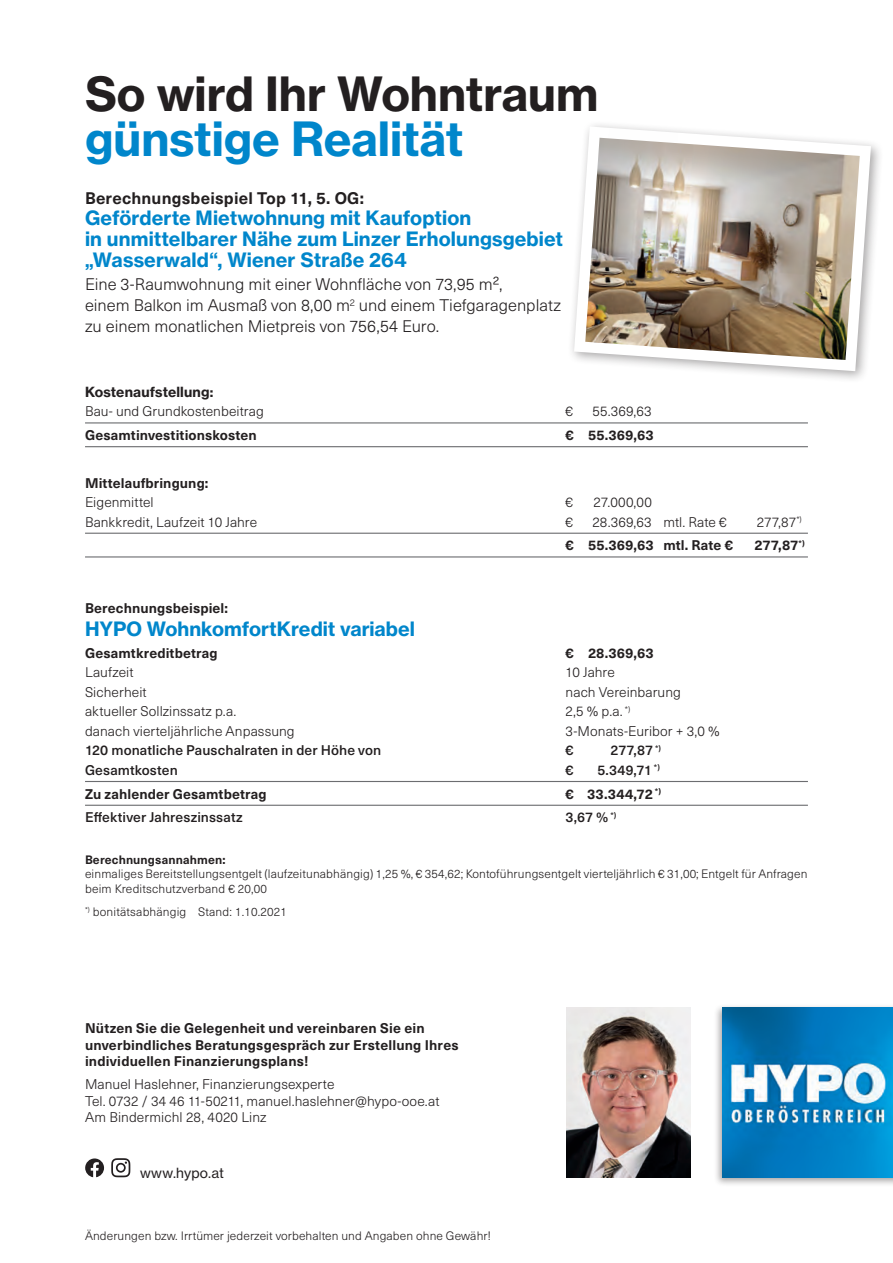
<style>
.page{position:relative;width:893px;height:1263px;background:#fff}
.page>*{position:absolute;margin:0;border:0;box-sizing:border-box;transform-origin:0 0}
.t1{font:46.5px "N Haas Grotesk TX Pro 75 Bd";letter-spacing:-.005em;color:#231f20}
.t2{font:46.5px "N Haas Grotesk TX Pro 75 Bd";letter-spacing:-.005em;color:#0086cb}
.t3{font:19.5px/21px "N Haas Grotesk TX Pro 75 Bd";letter-spacing:.005em;color:#0086cb}
.t4{font:300 16.5px/21px "Neue Haas Unica W1 G";color:#231f20}
.t5{font:700 16.5px "Neue Haas Unica W1 G";letter-spacing:.01em;color:#231f20}
.t6{font:300 13.8px/16.5px "Neue Haas Unica W1 G";letter-spacing:.005em;color:#231f20}
.t7{font:700 13.8px/16.5px "Neue Haas Unica W1 G";letter-spacing:.01em;color:#231f20}
.t8{font:500 13.8px "Neue Haas Unica W1 G";letter-spacing:.005em;color:#231f20}
.t9{font:13.8px "N Haas Grotesk TX Pro 75 Bd";letter-spacing:.01em;color:#231f20}
.t10{font:13.8px "N Haas Grotesk TX Pro 55 Rg";letter-spacing:.015em;color:#231f20}
.t11{font:300 12px/14.4px "Neue Haas Unica W1 G";letter-spacing:.01em;color:#231f20}
.t12{font:700 12px "Neue Haas Unica W1 G";letter-spacing:.01em;color:#231f20}
</style>
<div class="page">
<div style="left:714px;top:1003px;width:179px;height:184px;background:#231f20;opacity:.4"></div>
<img style="left:723px;top:1008px;width:170px;height:170px">
<svg style="left:111px;top:1158px;width:19px;height:19px"></svg>
<svg style="left:85px;top:1158px;width:19px;height:19px"></svg>
<img style="left:567px;top:1008px;width:123px;height:170px">
<hr style="left:85px;top:422px;width:723px;height:1px;background:#6c6d70">
<hr style="left:85px;top:446px;width:723px;height:1px;background:#6c6d70">
<hr style="left:85px;top:533px;width:723px;height:1px;background:#6c6d70">
<hr style="left:85px;top:556px;width:723px;height:1px;background:#6c6d70">
<hr style="left:85px;top:781px;width:723px;height:1px;background:#6c6d70">
<hr style="left:85px;top:805px;width:723px;height:1px;background:#6c6d70">
<div style="left:567px;top:120px;width:317px;height:264px;background:#231f20;opacity:.4"></div>
<svg style="left:574px;top:126px;width:297px;height:245px"></svg>
<svg style="left:596px;top:126px;width:275px;height:210px"></svg>
<img style="left:585px;top:138px;width:275px;height:222px">
<h1 class="t1" style="left:85px;top:64px;width:515px">So wird Ihr Wohntraum</h1>
<h1 class="t2" style="left:85px;top:109px;width:380px">günstige Realität</h1>
<p class="t5" style="left:85px;top:186px;width:281px">Berechnungsbeispiel Top 11, 5. OG:</p>
<h2 class="t3" style="left:85px;top:207px;width:480px">Geförderte Mietwohnung mit Kaufoption<br>in unmittelbarer Nähe zum Linzer Erholungsgebiet „Wasserwald“, Wiener Straße 264</h2>
<p class="t4" style="left:85px;top:273px;width:477px">Eine 3-Raumwohnung mit einer Wohnfläche von 73,95 m²,<br>einem Balkon im Ausmaß von 8,00 m<sup>2</sup> und einem Tiefgaragenplatz zu einem monatlichen Mietpreis von 756,54 Euro.</p>
<p class="t9" style="left:85px;top:383px;width:130px">Kostenaufstellung:</p>
<p class="t6" style="left:85px;top:403px;width:180px">Bau- und Grundkostenbeitrag</p>
<p class="t6" style="left:566px;top:403px;width:9px">€</p>
<p class="t6" style="left:593px;top:403px;width:61px">55.369,63</p>
<p class="t7" style="left:85px;top:426px;width:173px">Gesamtinvestitionskosten</p>
<p class="t7" style="left:566px;top:426px;width:90px">€ 55.369,63</p>
<p class="t7" style="left:85px;top:474px;width:125px">Mittelaufbringung:</p>
<p class="t6" style="left:85px;top:493px;width:70px">Eigenmittel</p>
<p class="t6" style="left:566px;top:493px;width:9px">€</p>
<p class="t6" style="left:594px;top:493px;width:60px">27.000,00</p>
<p class="t6" style="left:85px;top:513px;width:174px">Bankkredit, Laufzeit 10 Jahre</p>
<p class="t6" style="left:566px;top:513px;width:9px">€</p>
<p class="t6" style="left:592px;top:513px;width:136px">28.369,63 mtl. Rate €</p>
<p class="t6" style="left:757px;top:513px;width:47px">277,87<sup>*)</sup></p>
<p class="t7" style="left:566px;top:536px;width:169px">€ 55.369,63 mtl. Rate €</p>
<p class="t7" style="left:754px;top:536px;width:52px">277,87<sup>*)</sup></p>
<p class="t7" style="left:85px;top:599px;width:145px">Berechnungsbeispiel:</p>
<h2 class="t3" style="left:85px;top:619px;width:331px">HYPO WohnkomfortKredit variabel</h2>
<p class="t7" style="left:85px;top:644px;width:134px">Gesamtkreditbetrag</p>
<p class="t7" style="left:566px;top:644px;width:90px">€ 28.369,63</p>
<p class="t6" style="left:85px;top:664px;width:50px">Laufzeit</p>
<p class="t6" style="left:566px;top:664px;width:51px">10 Jahre</p>
<p class="t6" style="left:85px;top:683px;width:63px">Sicherheit</p>
<p class="t6" style="left:566px;top:683px;width:117px">nach Vereinbarung</p>
<p class="t6" style="left:85px;top:703px;width:153px">aktueller Sollzinssatz p.a.</p>
<p class="t6" style="left:566px;top:703px;width:66px">2,5 % p.a. <sup>*)</sup></p>
<p class="t6" style="left:85px;top:722px;width:211px">danach vierteljährliche Anpassung</p>
<p class="t6" style="left:566px;top:722px;width:156px">3-Monats-Euribor + 3,0 %</p>
<p class="t8" style="left:85px;top:740px;width:298px">120 monatliche Pauschalraten in der Höhe von</p>
<p class="t8" style="left:566px;top:740px;width:10px">€</p>
<p class="t8" style="left:611px;top:740px;width:52px">277,87 <sup>*)</sup></p>
<p class="t8" style="left:85px;top:760px;width:94px">Gesamtkosten</p>
<p class="t8" style="left:566px;top:760px;width:10px">€</p>
<p class="t8" style="left:597px;top:760px;width:64px">5.349,71 <sup>*)</sup></p>
<p class="t7" style="left:85px;top:785px;width:183px">Zu zahlender Gesamtbetrag</p>
<p class="t7" style="left:566px;top:785px;width:97px">€ 33.344,72 <sup>*)</sup></p>
<p class="t8" style="left:85px;top:807px;width:159px">Effektiver Jahreszinssatz</p>
<p class="t8" style="left:566px;top:807px;width:52px">3,67 % <sup>*)</sup></p>
<p class="t12" style="left:85px;top:850px;width:142px">Berechnungsannahmen:</p>
<p class="t11" style="left:85px;top:866px;width:724px">einmaliges Bereitstellungsentgelt (laufzeitunabhängig) 1,25 %, € 354,62; Kontoführungsentgelt vierteljährlich € 31,00; Entgelt für Anfragen beim Kreditschutzverband € 20,00</p>
<p class="t11" style="left:85px;top:904px;width:203px"><sup>*)</sup> bonitätsabhängig Stand: 1.10.2021</p>
<p class="t7" style="left:85px;top:1019px;width:375px">Nützen Sie die Gelegenheit und vereinbaren Sie ein unverbindliches Beratungsgespräch zur Erstellung Ihres individuellen Finanzierungsplans!</p>
<p class="t6" style="left:85px;top:1075px;width:356px">Manuel Haslehner, Finanzierungsexperte<br>Tel. 0732 / 34 46 11-50211, manuel.haslehner@hypo-ooe.at<br>Am Bindermichl 28, 4020 Linz</p>
<p class="t10" style="left:140px;top:1164px;width:85px">www.hypo.at</p>
<p class="t11" style="left:85px;top:1228px;width:407px">Änderungen bzw. Irrtümer jederzeit vorbehalten und Angaben ohne Gewähr!</p>
</div>
